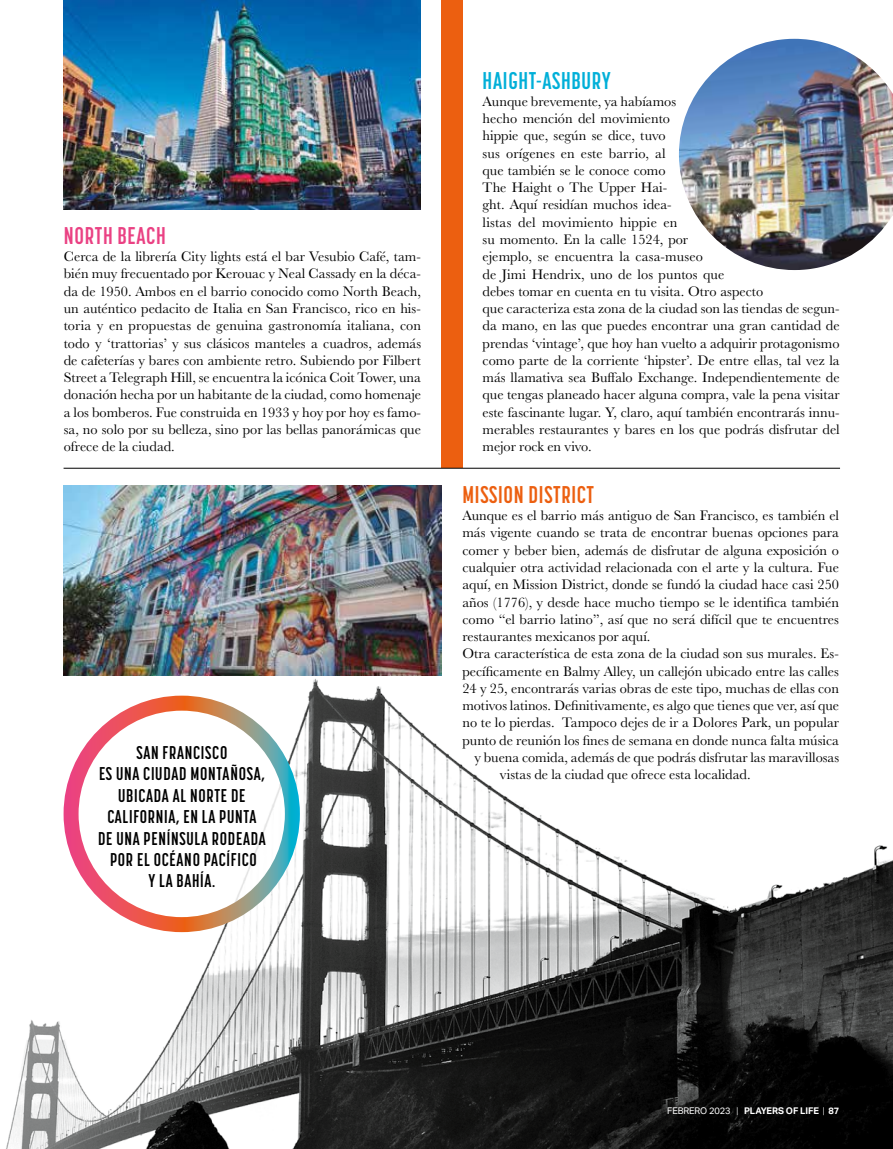
<style>
.page{position:relative;width:893px;height:1149px;background:#fff}
.page>*{position:absolute;margin:0;border:0;box-sizing:border-box;transform-origin:0 0}
.t1{font:700 24px "Korolev Compressed";letter-spacing:.03em;color:#ec5f10}
.t2{font:700 24px "Korolev Compressed";letter-spacing:.03em;color:#00afd8}
.t3{font:700 24px "Korolev Compressed";letter-spacing:.03em;color:#ea4183}
.t4{font:700 18.3px/21.5px "Korolev Compressed";letter-spacing:.04em;color:#000;text-align:center}
.t5{font:14.25px/17.2px "Baskerville URW";color:#000;text-align:justify}
.t6{font:700 9.15px "Aktiv Grotesk";letter-spacing:-.01em;color:#fff}
.s1{font-weight:400}
.s2{font-weight:300}
</style>
<div class="page">
<img style="left:6px;top:619px;width:887px;height:529px">
<hr style="left:0;top:727px;width:1px;height:421px;background:#e9eaea">
<div style="left:441px;top:0;width:21px;height:467px;background:#ec5f10"></div>
<img style="left:64px;top:0;width:357px;height:209px">
<img style="left:679px;top:39px;width:214px;height:231px">
<div style="left:71px;top:703px;width:221px;height:221px;background:#fff;border-radius:50%"></div>
<div style="left:64px;top:695px;width:236px;height:236px;border:15px solid #fff;border-radius:50%"></div>
<svg style="left:751px;top:769px;width:14px;height:9px"></svg>
<img style="left:64px;top:485px;width:377px;height:190px">
<hr style="left:64px;top:467px;width:776px;height:1px;background:#000">
<h1 class="t3" style="left:64px;top:222px;width:104px">NORTH BEACH</h1>
<p class="t5" style="left:64px;top:247px;width:359px">Cerca de la librería City lights está el bar Vesubio Café, tam&shy;bién muy frecuentado por Kerouac y Neal Cassady en la déca&shy;da de 1950. Ambos en el barrio conocido como North Beach, un auténtico pedacito de Italia en San Francisco, rico en his&shy;toria y en propuestas de genuina gastronomía italiana, con todo y ‘trattorias’ y sus clásicos manteles a cuadros, además de cafeterías y bares con ambiente retro. Subiendo por Filbert Street a Telegraph Hill, se encuentra la icónica Coit Tower, una donación hecha por un habitante de la ciudad, como homenaje a los bomberos. Fue construida en 1933 y hoy por hoy es famo&shy;sa, no solo por su belleza, sino por las bellas panorámicas que ofrece de la ciudad.</p>
<p class="t4" style="left:98px;top:741px;width:169px">SAN FRANCISCO<br>ES UNA CIUDAD MONTAÑOSA,<br>UBICADA AL NORTE DE<br>CALIFORNIA, EN LA PUNTA<br>DE UNA PENÍNSULA RODEADA<br>POR EL OCÉANO PACÍFICO<br>Y LA BAHÍA.</p>
<h1 class="t2" style="left:483px;top:67px;width:130px">HAIGHT-ASHBURY</h1>
<p class="t5" style="left:483px;top:92px;width:359px;text-align:left">Aunque brevemente, ya habíamos<br>hecho mención del movimiento<br>hippie que, según se dice, tuvo<br>sus orígenes en este barrio, al<br>que también se le conoce como<br>The Haight o The Upper Hai-<br>ght. Aquí residían muchos idea-<br>listas del movimiento hippie en<br>su momento. En la calle 1524, por<br>ejemplo, se encuentra la casa-museo<br>de Jimi Hendrix, uno de los puntos que<br>debes tomar en cuenta en tu visita. Otro aspecto<br>que caracteriza esta zona de la ciudad son las tiendas de segun&shy;da mano, en las que puedes encontrar una gran cantidad de prendas ‘vintage’, que hoy han vuelto a adquirir protagonismo como parte de la corriente ‘hipster’. De entre ellas, tal vez la más llamativa sea Buffalo Exchange. Independientemente de que tengas planeado hacer alguna compra, vale la pena visitar este fascinante lugar. Y, claro, aquí también encontrarás innu&shy;merables restaurantes y bares en los que podrás disfrutar del mejor rock en vivo.</p>
<h1 class="t1" style="left:462px;top:481px;width:133px">MISSION DISTRICT</h1>
<p class="t5" style="left:462px;top:506px;width:378px">Aunque es el barrio más antiguo de San Francisco, es también el</p>
<p class="t5" style="left:462px;top:523px;width:378px">más vigente cuando se trata de encontrar buenas opciones para</p>
<p class="t5" style="left:462px;top:540px;width:378px">comer y beber bien, además de disfrutar de alguna exposición o</p>
<p class="t5" style="left:462px;top:558px;width:378px">cualquier otra actividad relacionada con el arte y la cultura. Fue</p>
<p class="t5" style="left:462px;top:575px;width:378px">aquí, en Mission District, donde se fundó la ciudad hace casi 250</p>
<p class="t5" style="left:462px;top:592px;width:378px">años (1776), y desde hace mucho tiempo se le identifica también</p>
<p class="t5" style="left:462px;top:610px;width:378px">como “el barrio latino”, así que no será difícil que te encuentres</p>
<p class="t5" style="left:462px;top:627px;width:190px">restaurantes mexicanos por aquí.</p>
<p class="t5" style="left:462px;top:644px;width:378px">Otra característica de esta zona de la ciudad son sus murales. Es-</p>
<p class="t5" style="left:462px;top:661px;width:378px">pecíficamente en Balmy Alley, un callejón ubicado entre las calles</p>
<p class="t5" style="left:462px;top:679px;width:378px">24 y 25, encontrarás varias obras de este tipo, muchas de ellas con</p>
<p class="t5" style="left:462px;top:696px;width:378px">motivos latinos. Definitivamente, es algo que tienes que ver, así que</p>
<p class="t5" style="left:462px;top:713px;width:378px">no te lo pierdas. Tampoco dejes de ir a Dolores Park, un popular</p>
<p class="t5" style="left:462px;top:730px;width:378px">punto de reunión los fines de semana en donde nunca falta música</p>
<p class="t5" style="left:474px;top:748px;width:366px">y buena comida, además de que podrás disfrutar las maravillosas</p>
<p class="t5" style="left:500px;top:765px;width:252px">vistas de la ciudad que ofrece esta localidad.</p>
<p class="t6" style="left:667px;top:1105px;width:174px"><span class="s1">FEBRERO 2023</span> <span class="s2">|</span> PLAYERS OF LIFE <span class="s2">|</span> 87</p>
</div>
